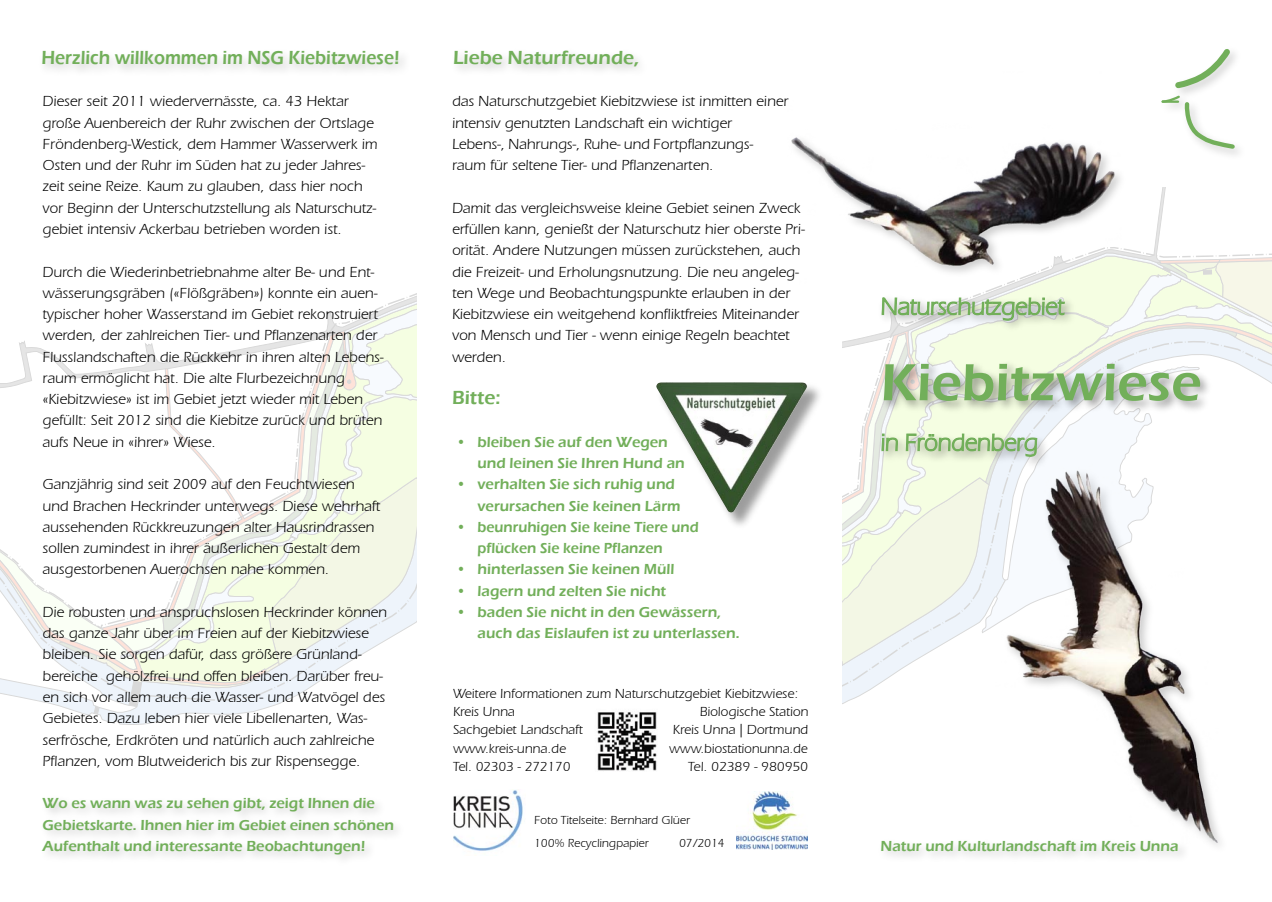
<style>
.page{position:relative;width:1272px;height:902px;background:#fff}
.page>*{position:absolute;margin:0;border:0;box-sizing:border-box;transform-origin:0 0}
.t1{font:600 54px "Eras ITC";color:#72af5a}
.t2{font:600 19.5px "Eras ITC";color:#72af5a;scale:.91 1}
.t3{font:600 19.5px "Eras ITC";color:#72af5a}
.t4{font:15px/21.3px "Itc Eras";color:#000}
.t5{font:600 15px/21.3px "Eras ITC";color:#72af5a}
.t6{font:13.5px/18.3px "Itc Eras";color:#000}
.t7{font:12px/23px "Itc Eras";color:#000}
</style>
<div class="page">
<svg style="left:99px;top:715px;width:79px;height:9px"></svg>
<svg style="left:38px;top:701px;width:247px;height:14px"></svg>
<svg style="left:0;top:293px;width:417px;height:408px"></svg>
<img style="left:736px;top:137px;width:484px;height:713px">
<svg style="left:842px;top:169px;width:429px;height:518px"></svg>
<img style="left:453px;top:790px;width:70px;height:61px">
<div style="left:37px;top:46px;width:375px;height:32px;background:#f9f9f9"></div>
<div style="left:449px;top:46px;width:200px;height:33px;background:#000;opacity:.2"></div>
<div style="left:38px;top:793px;width:367px;height:74px;background:#f9f9f9"></div>
<div style="left:655px;top:381px;width:169px;height:149px;background:#000;opacity:.39"></div>
<img style="left:710px;top:382px;width:97px;height:20px">
<img style="left:597px;top:712px;width:60px;height:59px">
<div style="left:1145px;top:21px;width:126px;height:165px;background:#fff"></div>
<svg style="left:1161px;top:49px;width:76px;height:103px"></svg>
<img style="left:736px;top:791px;width:71px;height:58px">
<div style="left:876px;top:836px;width:315px;height:28px;background:#fafafa"></div>
<h2 class="t2" style="left:42px;top:47px;width:395px">Herzlich willkommen im NSG Kiebitzwiese!</h2>
<h2 class="t3" style="left:453px;top:47px;width:188px">Liebe Naturfreunde,</h2>
<p class="t4" style="left:43px;top:91px;width:336px">Dieser seit 2011 wiedervernässte, ca. 43 Hektar große Auenbereich der Ruhr zwischen der Ortslage Fröndenberg-Westick, dem Hammer Wasserwerk im Osten und der Ruhr im Süden hat zu jeder Jahres&shy;zeit seine Reize. Kaum zu glauben, dass hier noch vor Beginn der Unterschutzstellung als Naturschutz&shy;gebiet intensiv Ackerbau betrieben worden ist.</p>
<p class="t4" style="left:43px;top:261px;width:343px">Durch die Wiederinbetriebnahme alter Be- und Ent&shy;wässerungsgräben («Flößgräben») konnte ein auen&shy;typischer hoher Wasserstand im Gebiet rekonstruiert werden, der zahlreichen Tier- und Pflanzenarten der Flusslandschaften die Rückkehr in ihren alten Lebens&shy;raum ermöglicht hat. Die alte Flurbezeichnung «Kiebitzwiese» ist im Gebiet jetzt wieder mit Leben gefüllt: Seit 2012 sind die Kiebitze zurück und brüten aufs Neue in «ihrer» Wiese.</p>
<p class="t4" style="left:43px;top:473px;width:339px">Ganzjährig sind seit 2009 auf den Feuchtwiesen und Brachen Heckrinder unterwegs. Diese wehrhaft aussehenden Rückkreuzungen alter Hausrindrassen sollen zumindest in ihrer äußerlichen Gestalt dem ausgestorbenen Auerochsen nahe kommen.</p>
<p class="t4" style="left:43px;top:601px;width:346px">Die robusten und anspruchslosen Heckrinder können das ganze Jahr über im Freien auf der Kiebitzwiese bleiben. Sie sorgen dafür, dass größere Grünland&shy;bereiche gehölzfrei und offen bleiben. Darüber freu&shy;en sich vor allem auch die Wasser- und Watvögel des Gebietes. Dazu leben hier viele Libellenarten, Was&shy;serfrösche, Erdkröten und natürlich auch zahlreiche Pflanzen, vom Blutweiderich bis zur Rispensegge.</p>
<p class="t5" style="left:43px;top:792px;width:353px">Wo es wann was zu sehen gibt, zeigt Ihnen die<br>Gebietskarte. Ihnen hier im Gebiet einen schönen<br>Aufenthalt und interessante Beobachtungen!</p>
<p class="t4" style="left:452px;top:91px;width:338px">das Naturschutzgebiet Kiebitzwiese ist inmitten einer intensiv genutzten Landschaft ein wichtiger Lebens-, Nahrungs-, Ruhe- und Fortpflanzungs&shy;raum für seltene Tier- und Pflanzenarten.</p>
<p class="t4" style="left:452px;top:197px;width:354px">Damit das vergleichsweise kleine Gebiet seinen Zweck erfüllen kann, genießt der Naturschutz hier oberste Pri&shy;orität. Andere Nutzungen müssen zurückstehen, auch die Freizeit- und Erholungsnutzung. Die neu angeleg&shy;ten Wege und Beobachtungspunkte erlauben in der Kiebitzwiese ein weitgehend konfliktfreies Miteinander von Mensch und Tier - wenn einige Regeln beachtet werden.</p>
<h2 class="t3" style="left:452px;top:386px;width:50px">Bitte:</h2>
<p class="t5" style="left:477px;top:431px;width:209px;text-indent:-21px">• bleiben Sie auf den Wegen und leinen Sie Ihren Hund an</p>
<p class="t5" style="left:477px;top:473px;width:205px;text-indent:-21px">• verhalten Sie sich ruhig und verursachen Sie keinen Lärm</p>
<p class="t5" style="left:477px;top:516px;width:223px;text-indent:-21px">• beunruhigen Sie keine Tiere und pflücken Sie keine Pflanzen</p>
<p class="t5" style="left:456px;top:558px;width:220px">• hinterlassen Sie keinen Müll</p>
<p class="t5" style="left:456px;top:580px;width:211px">• lagern und zelten Sie nicht</p>
<p class="t5" style="left:477px;top:601px;width:263px;text-indent:-21px">• baden Sie nicht in den Gewässern, auch das Eislaufen ist zu unterlassen.</p>
<p class="t6" style="left:453px;top:684px;width:346px">Weitere Informationen zum Naturschutzgebiet Kiebitzwiese:<br>Kreis Unna</p>
<p class="t6" style="left:699px;top:702px;width:110px">Biologische Station</p>
<p class="t6" style="left:453px;top:720px;width:131px">Sachgebiet Landschaft</p>
<p class="t6" style="left:673px;top:720px;width:137px">Kreis Unna | Dortmund</p>
<p class="t6" style="left:453px;top:739px;width:114px">www.kreis-unna.de</p>
<p class="t6" style="left:669px;top:739px;width:140px">www.biostationunna.de</p>
<p class="t6" style="left:453px;top:757px;width:119px">Tel. 02303 - 272170</p>
<p class="t6" style="left:688px;top:757px;width:121px">Tel. 02389 - 980950</p>
<p class="t7" style="left:534px;top:808px;width:157px">Foto Titelseite: Bernhard Glüer<br>100% Recyclingpapier</p>
<p class="t7" style="left:679px;top:831px;width:47px">07/2014</p>
<h1 class="t1" style="left:880px;top:351px;width:322px">Kiebitzwiese</h1>
<p class="t5" style="left:880px;top:835px;width:299px">Natur und Kulturlandschaft im Kreis Unna</p>
</div>
